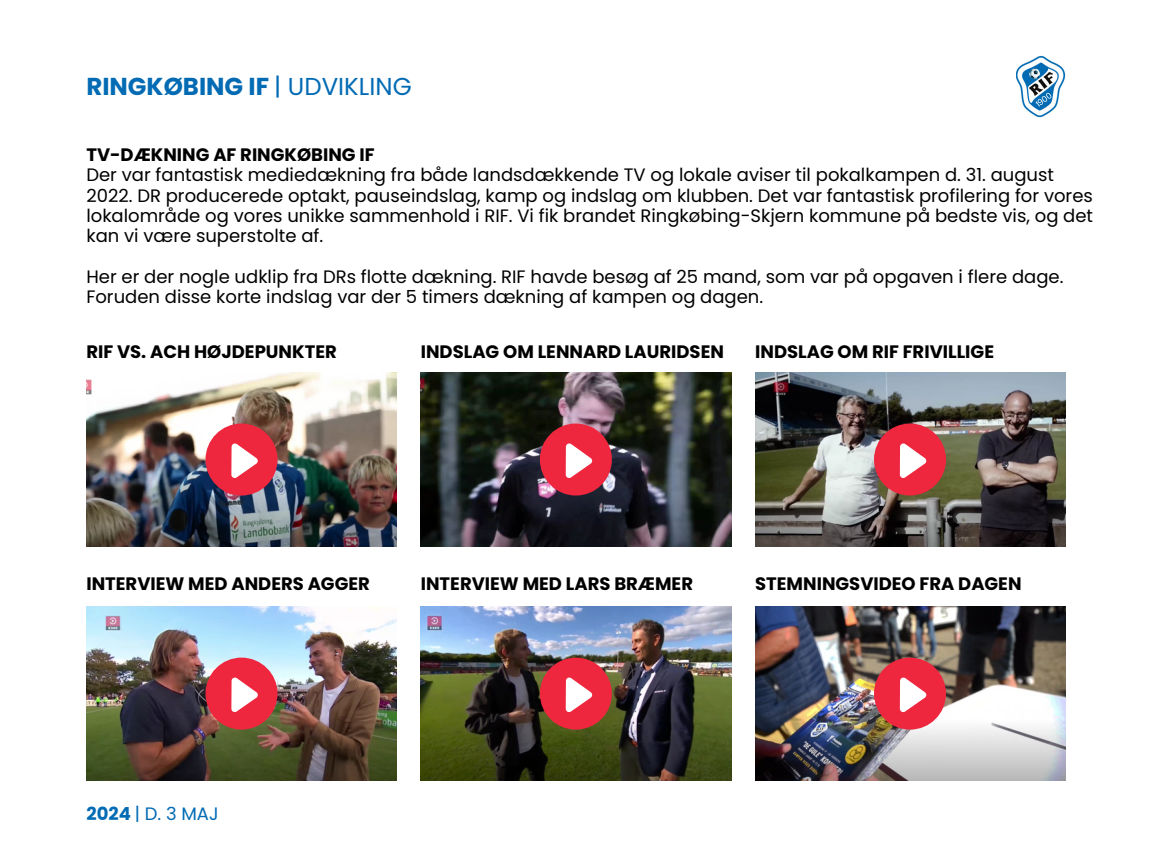
<style>
.page{position:relative;width:1152px;height:864px;background:#fff}
.page>*{position:absolute;margin:0;border:0;box-sizing:border-box;transform-origin:0 0}
.t1{font:700 24.45px "Poppins";color:#026bb4}
.t2{font:18px/20.2px "Poppins";color:#000}
.t3{font:700 18px "Poppins";color:#000}
.t4{font:18px "Poppins";color:#026bb4}
.s1{font-weight:400}
.s2{font-weight:700}
</style>
<div class="page">
<img style="left:1016px;top:55px;width:50px;height:62px">
<img style="left:86px;top:372px;width:311px;height:175px">
<img style="left:421px;top:372px;width:310px;height:175px">
<img style="left:86px;top:606px;width:311px;height:175px">
<img style="left:755px;top:372px;width:311px;height:175px">
<img style="left:421px;top:606px;width:310px;height:175px">
<img style="left:755px;top:606px;width:311px;height:175px">
<div style="left:206px;top:424px;width:72px;height:72px;background:#ee273f;border-radius:50%"></div>
<svg style="left:231px;top:443px;width:27px;height:35px"></svg>
<div style="left:540px;top:424px;width:72px;height:72px;background:#ee273f;border-radius:50%"></div>
<svg style="left:566px;top:443px;width:26px;height:35px"></svg>
<div style="left:874px;top:424px;width:72px;height:72px;background:#ee273f;border-radius:50%"></div>
<svg style="left:900px;top:443px;width:26px;height:35px"></svg>
<div style="left:206px;top:658px;width:72px;height:72px;background:#ee273f;border-radius:50%"></div>
<svg style="left:231px;top:677px;width:27px;height:35px"></svg>
<div style="left:540px;top:658px;width:72px;height:72px;background:#ee273f;border-radius:50%"></div>
<svg style="left:566px;top:677px;width:26px;height:35px"></svg>
<div style="left:874px;top:658px;width:72px;height:72px;background:#ee273f;border-radius:50%"></div>
<svg style="left:900px;top:677px;width:26px;height:35px"></svg>
<h1 class="t1" style="left:86px;top:72px;width:327px">RINGKØBING IF <span class="s1">| UDVIKLING</span></h1>
<p class="t3" style="left:86px;top:144px;width:290px">TV-DÆKNING AF RINGKØBING IF</p>
<p class="t2" style="left:86px;top:165px;width:1008px">Der var fantastisk mediedækning fra både landsdækkende TV og lokale aviser til pokalkampen d. 31. august 2022. DR producerede optakt, pauseindslag, kamp og indslag om klubben. Det var fantastisk profilering for vores lokalområde og vores unikke sammenhold i RIF. Vi fik brandet Ringkøbing-Skjern kommune på bedste vis, og det kan vi være superstolte af.</p>
<p class="t2" style="left:86px;top:266px;width:979px">Her er der nogle udklip fra DRs flotte dækning. RIF havde besøg af 25 mand, som var på opgaven i flere dage.<br>Foruden disse korte indslag var der 5 timers dækning af kampen og dagen.</p>
<p class="t3" style="left:86px;top:341px;width:252px">RIF VS. ACH HØJDEPUNKTER</p>
<p class="t3" style="left:421px;top:341px;width:305px">INDSLAG OM LENNARD LAURIDSEN</p>
<p class="t3" style="left:755px;top:341px;width:240px">INDSLAG OM RIF FRIVILLIGE</p>
<p class="t3" style="left:86px;top:573px;width:285px">INTERVIEW MED ANDERS AGGER</p>
<p class="t3" style="left:421px;top:573px;width:274px">INTERVIEW MED LARS BRÆMER</p>
<p class="t3" style="left:755px;top:573px;width:268px">STEMNINGSVIDEO FRA DAGEN</p>
<p class="t4" style="left:86px;top:803px;width:134px"><span class="s2">2024</span> | D. 3 MAJ</p>
</div>
